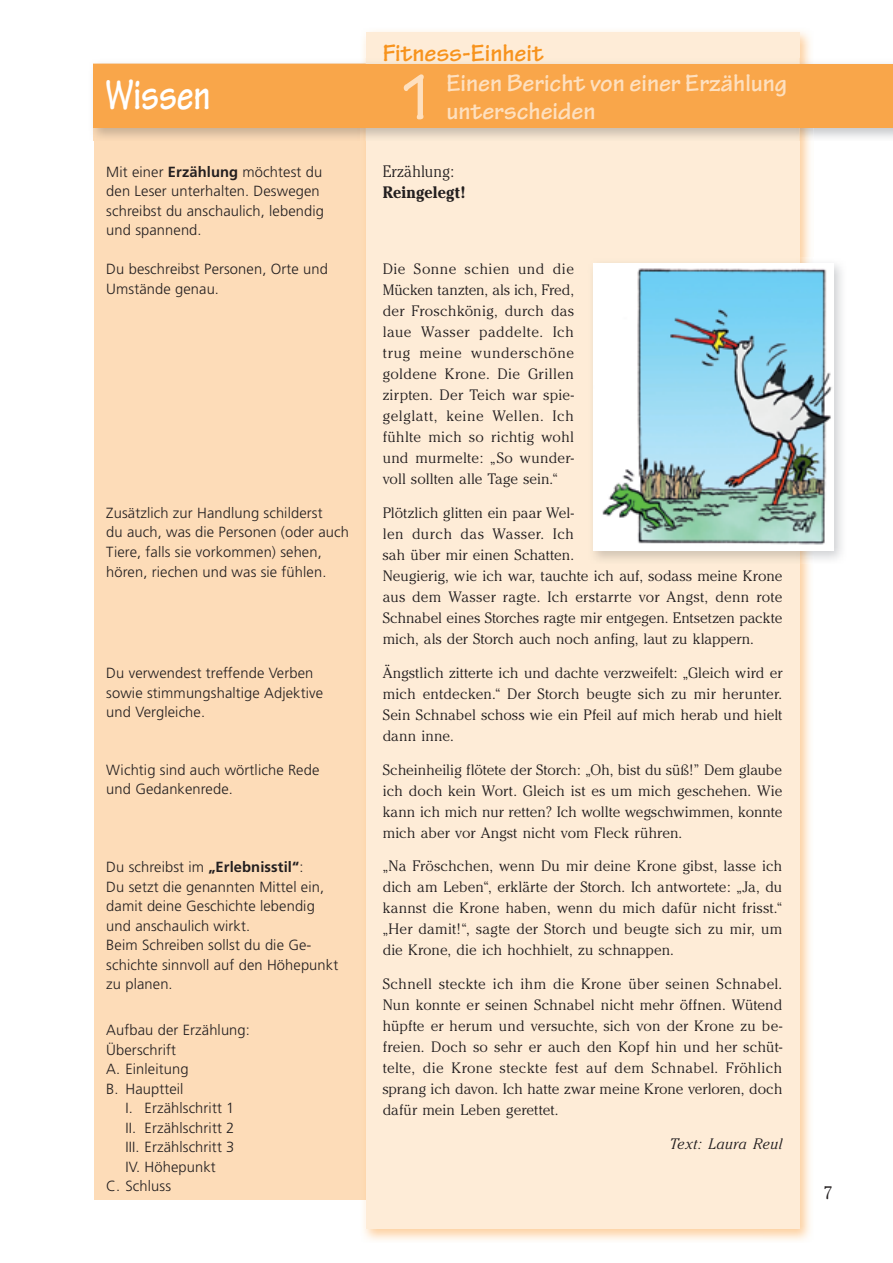
<style>
.page{position:relative;width:893px;height:1263px;background:#fff}
.page>*{position:absolute;margin:0;border:0;box-sizing:border-box;transform-origin:0 0}
.t1{font:700 68.4px "Tekton Pro";color:#fee0bf;scale:.83 1}
.t2{font:700 45px "Tekton Pro";letter-spacing:-.005em;color:#fff;scale:.8 1}
.t3{font:700 25.5px "Tekton Pro";color:#fee0bf}
.t4{font:700 25.5px "Tekton Pro";color:#f7931d}
.t5{font:300 18px "Cheltenham";color:#231f20}
.t6{font:700 16.5px "Cheltenham";letter-spacing:.005em;color:#231f20;scale:.93 1}
.t7{font:300 16.5px "Cheltenham";letter-spacing:.015em;color:#231f20;scale:.93 1}
.t8{font:300 15px/21px "Cheltenham";letter-spacing:.005em;color:#231f20;text-align:justify}
.t9{font:italic 300 15px "Cheltenham";letter-spacing:.03em;color:#231f20}
.t10{font:300 14.7px/19.5px "Frutiger";letter-spacing:.01em;color:#231f20}
.s1{font-weight:700}
</style>
<div class="page">
<div style="left:94px;top:64px;width:705px;height:1135px;background:#fddcb8"></div>
<img style="left:364px;top:31px;width:446px;height:27px">
<img style="left:799px;top:141px;width:11px;height:116px">
<img style="left:763px;top:563px;width:47px;height:678px">
<div style="left:366px;top:33px;width:433px;height:1196px;background:#feecd7"></div>
<img style="left:93px;top:58px;width:800px;height:83px">
<img style="left:94px;top:128px;width:272px;height:13px">
<img style="left:366px;top:58px;width:433px;height:83px">
<div style="left:94px;top:64px;width:799px;height:64px;background:#f9a64a"></div>
<img style="left:593px;top:257px;width:249px;height:306px">
<img style="left:593px;top:263px;width:240px;height:287px">
<h2 class="t2" style="left:105px;top:68px;width:133px">Wissen</h2>
<p class="t10" style="left:106px;top:162px;width:219px">Mit einer <span class="s1">Erzählung</span> möchtest du den Leser unterhalten. Deswegen schreibst du anschaulich, lebendig und spannend.</p>
<p class="t10" style="left:106px;top:260px;width:223px">Du beschreibst Personen, Orte und<br>Umstände genau.</p>
<p class="t10" style="left:106px;top:503px;width:244px">Zusätzlich zur Handlung schilderst<br>du auch, was die Personen (oder auch Tiere, falls sie vorkommen) sehen, hören, riechen und was sie fühlen.</p>
<p class="t10" style="left:106px;top:664px;width:218px">Du verwendest treffende Verben sowie stimmungshaltige Adjektive und Vergleiche.</p>
<p class="t10" style="left:106px;top:760px;width:215px">Wichtig sind auch wörtliche Rede und Gedankenrede.</p>
<p class="t10" style="left:106px;top:858px;width:233px">Du schreibst im <span class="s1">„Erlebnisstil“</span>:<br>Du setzt die genannten Mittel ein, damit deine Geschichte lebendig und anschaulich wirkt.<br>Beim Schreiben sollst du die Ge - schichte sinnvoll auf den Höhepunkt zu planen.</p>
<p class="t10" style="left:106px;top:1020px;width:145px">Aufbau der Erzählung:<br>Überschrift<br>A. Einleitung<br>B. Hauptteil</p>
<p class="t10" style="left:125px;top:1098px;width:110px">I. Erzählschritt 1</p>
<p class="t10" style="left:125px;top:1118px;width:110px">II. Erzählschritt 2</p>
<p class="t10" style="left:125px;top:1137px;width:110px">III. Erzählschritt 3</p>
<p class="t10" style="left:125px;top:1157px;width:92px">IV. Höhepunkt</p>
<p class="t10" style="left:106px;top:1176px;width:66px">C. Schluss</p>
<h3 class="t4" style="left:383px;top:38px;width:163px">Fitness-Einheit</h3>
<h1 class="t1" style="left:398px;top:57px;width:47px">1</h1>
<h3 class="t3" style="left:446px;top:68px;width:342px">Einen Bericht von einer Erzählung</h3>
<h3 class="t3" style="left:446px;top:96px;width:150px">unterscheiden</h3>
<p class="t7" style="left:383px;top:162px;width:78px">Erzählung:</p>
<p class="t6" style="left:383px;top:182px;width:91px">Reingelegt!</p>
<p class="t8" style="left:383px;top:259px;width:193px">Die Sonne schien und die Mücken tanzten, als ich, Fred, der Frosch könig, durch das laue Wasser paddelte. Ich trug meine wunderschöne goldene Krone. Die Grillen zirpten. Der Teich war spie&shy;gelglatt, keine Wellen. Ich fühlte mich so richtig wohl und murmelte: „So wunder&shy;voll sollten alle Tage sein.“</p>
<p class="t8" style="left:383px;top:502px;width:401px;text-align:left">Plötzlich glitten ein paar Wel-<br>len durch das Wasser. Ich<br>sah über mir einen Schatten.<br>Neugierig, wie ich war, tauchte ich auf, sodass meine Krone aus dem Wasser ragte. Ich erstarrte vor Angst, denn rote Schnabel eines Storches ragte mir entgegen. Entsetzen packte mich, als der Storch auch noch anfing, laut zu klappern.</p>
<p class="t8" style="left:383px;top:662px;width:401px">Ängstlich zitterte ich und dachte verzweifelt: „Gleich wird er mich entdecken.“ Der Storch beugte sich zu mir herunter.<br>Sein Schnabel schoss wie ein Pfeil auf mich herab und hielt dann inne.</p>
<p class="t8" style="left:383px;top:759px;width:401px">Scheinheilig flötete der Storch: „Oh, bist du süß!” Dem glaube ich doch kein Wort. Gleich ist es um mich geschehen. Wie kann ich mich nur retten? Ich wollte wegschwimmen, konnte mich aber vor Angst nicht vom Fleck rühren.</p>
<p class="t8" style="left:383px;top:856px;width:401px">„Na Fröschchen, wenn Du mir deine Krone gibst, lasse ich dich am Leben“, erklärte der Storch. Ich antwortete: „Ja, du kannst die Krone haben, wenn du mich dafür nicht frisst.“ „Her damit!“, sagte der Storch und beugte sich zu mir, um die Krone, die ich hochhielt, zu schnappen.</p>
<p class="t8" style="left:383px;top:973px;width:401px">Schnell steckte ich ihm die Krone über seinen Schnabel.<br>Nun konnte er seinen Schnabel nicht mehr öffnen. Wütend hüpfte er herum und versuchte, sich von der Krone zu be&shy;freien. Doch so sehr er auch den Kopf hin und her schüt&shy;telte, die Krone steckte fest auf dem Schnabel. Fröhlich sprang ich davon. Ich hatte zwar meine Krone verloren, doch dafür mein Leben gerettet.</p>
<p class="t9" style="left:670px;top:1135px;width:114px">Text: Laura Reul</p>
<p class="t5" style="left:823px;top:1182px;width:10px">7</p>
</div>
